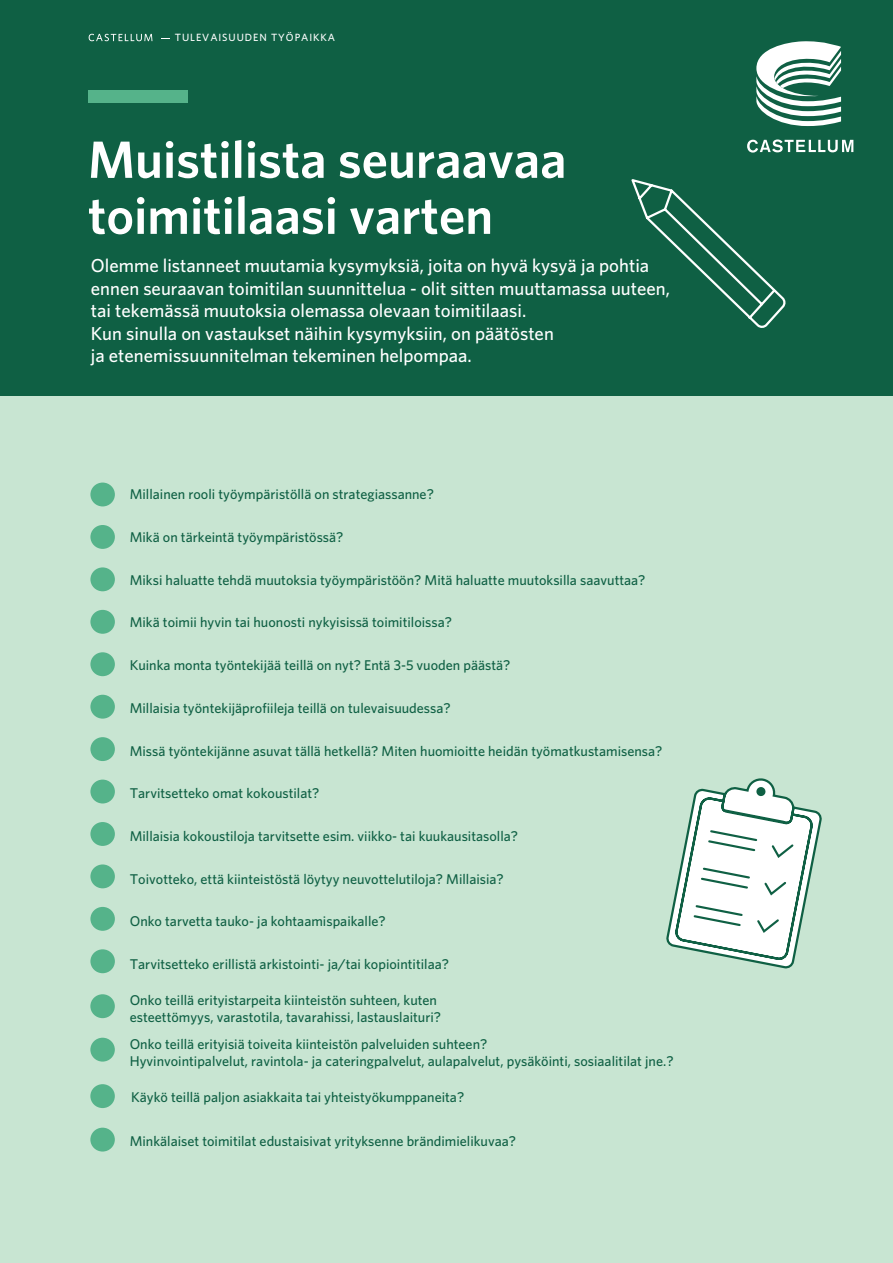
<style>
.page{position:relative;width:893px;height:1263px;background:#0f6044}
.page>*{position:absolute;margin:0;border:0;box-sizing:border-box;transform-origin:0 0}
.t1{font:600 52.5px/55.9px "Whitney";color:#fff}
.t2{font:500 18.75px/22.5px "Whitney";color:#fff}
.t3{font:500 14.1px/17px "Whitney";color:#0f6044}
.t4{font:500 10.5px "Whitney";letter-spacing:.09em;color:#fff}
</style>
<div class="page">
<div style="left:0;top:397px;width:893px;height:866px;background:#c8e5d2"></div>
<div style="left:90px;top:483px;width:25px;height:23px;background:#55b38a;border-radius:50%"></div>
<div style="left:90px;top:610px;width:25px;height:24px;background:#55b38a;border-radius:50%"></div>
<div style="left:90px;top:737px;width:25px;height:24px;background:#55b38a;border-radius:50%"></div>
<div style="left:90px;top:864px;width:25px;height:24px;background:#55b38a;border-radius:50%"></div>
<div style="left:90px;top:525px;width:25px;height:24px;background:#55b38a;border-radius:50%"></div>
<div style="left:90px;top:652px;width:25px;height:24px;background:#55b38a;border-radius:50%"></div>
<div style="left:90px;top:780px;width:25px;height:23px;background:#55b38a;border-radius:50%"></div>
<div style="left:90px;top:907px;width:25px;height:24px;background:#55b38a;border-radius:50%"></div>
<div style="left:90px;top:567px;width:25px;height:24px;background:#55b38a;border-radius:50%"></div>
<div style="left:90px;top:695px;width:25px;height:24px;background:#55b38a;border-radius:50%"></div>
<div style="left:90px;top:822px;width:25px;height:24px;background:#55b38a;border-radius:50%"></div>
<div style="left:90px;top:949px;width:25px;height:24px;background:#55b38a;border-radius:50%"></div>
<svg style="left:89px;top:34px;width:63px;height:7px"></svg>
<div style="left:88px;top:91px;width:99px;height:12px;background:#55b38a"></div>
<svg style="left:666px;top:778px;width:156px;height:191px"></svg>
<svg style="left:631px;top:179px;width:155px;height:149px"></svg>
<svg style="left:747px;top:139px;width:106px;height:14px"></svg>
<svg style="left:756px;top:41px;width:85px;height:85px"></svg>
<div style="left:90px;top:994px;width:25px;height:24px;background:#55b38a;border-radius:50%"></div>
<div style="left:90px;top:1038px;width:25px;height:23px;background:#55b38a;border-radius:50%"></div>
<div style="left:90px;top:1084px;width:25px;height:24px;background:#55b38a;border-radius:50%"></div>
<div style="left:90px;top:1128px;width:25px;height:23px;background:#55b38a;border-radius:50%"></div>
<p class="t4" style="left:175px;top:31px;width:162px">TULEVAISUUDEN TYÖPAIKKA</p>
<h1 class="t1" style="left:88px;top:130px;width:480px">Muistilista seuraavaa toimitilaasi varten</h1>
<p class="t2" style="left:91px;top:254px;width:581px">Olemme listanneet muutamia kysymyksiä, joita on hyvä kysyä ja pohtia ennen seuraavan toimitilan suunnittelua - olit sitten muuttamassa uuteen, tai tekemässä muutoksia olemassa olevaan toimitilaasi.<br>Kun sinulla on vastaukset näihin kysymyksiin, on päätösten<br>ja etenemissuunnitelman tekeminen helpompaa.</p>
<p class="t3" style="left:130px;top:485px;width:306px">Millainen rooli työympäristöllä on strategiassanne?</p>
<p class="t3" style="left:130px;top:528px;width:215px">Mikä on tärkeintä työympäristössä?</p>
<p class="t3" style="left:130px;top:571px;width:517px">Miksi haluatte tehdä muutoksia työympäristöön? Mitä haluatte muutoksilla saavuttaa?</p>
<p class="t3" style="left:130px;top:614px;width:324px">Mikä toimii hyvin tai huonosti nykyisissä toimitiloissa?</p>
<p class="t3" style="left:130px;top:656px;width:382px">Kuinka monta työntekijää teillä on nyt? Entä 3-5 vuoden päästä?</p>
<p class="t3" style="left:130px;top:699px;width:322px">Millaisia työntekijäprofiileja teillä on tulevaisuudessa?</p>
<p class="t3" style="left:130px;top:742px;width:534px">Missä työntekijänne asuvat tällä hetkellä? Miten huomioitte heidän työmatkustamisensa?</p>
<p class="t3" style="left:130px;top:784px;width:191px">Tarvitsetteko omat kokoustilat?</p>
<p class="t3" style="left:130px;top:827px;width:390px">Millaisia kokoustiloja tarvitsette esim. viikko- tai kuukausitasolla?</p>
<p class="t3" style="left:130px;top:870px;width:376px">Toivotteko, että kiinteistöstä löytyy neuvottelutiloja? Millaisia?</p>
<p class="t3" style="left:130px;top:912px;width:258px">Onko tarvetta tauko- ja kohtaamispaikalle?</p>
<p class="t3" style="left:130px;top:955px;width:321px">Tarvitsetteko erillistä arkistointi- ja/tai kopiointitilaa?</p>
<p class="t3" style="left:130px;top:991px;width:313px">Onko teillä erityistarpeita kiinteistön suhteen, kuten esteettömyys, varastotila, tavarahissi, lastauslaituri?</p>
<p class="t3" style="left:130px;top:1035px;width:545px">Onko teillä erityisiä toiveita kiinteistön palveluiden suhteen?<br>Hyvinvointipalvelut, ravintola- ja cateringpalvelut, aulapalvelut, pysäköinti, sosiaalitilat jne.?</p>
<p class="t3" style="left:131px;top:1088px;width:335px">Käykö teillä paljon asiakkaita tai yhteistyökumppaneita?</p>
<p class="t3" style="left:130px;top:1132px;width:388px">Minkälaiset toimitilat edustaisivat yrityksenne brändimielikuvaa?</p>
</div>
